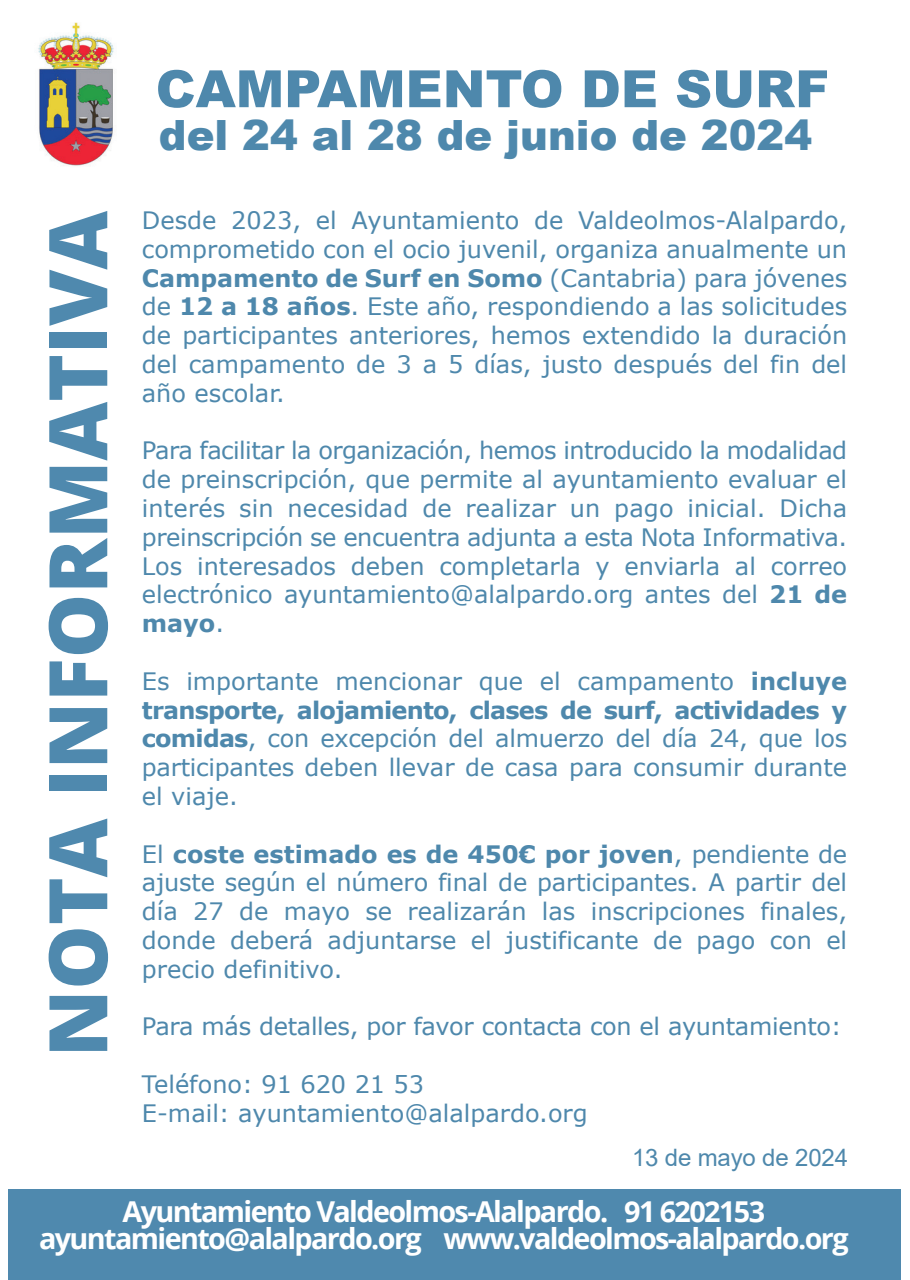
<style>
.page{position:relative;width:910px;height:1280px;background:#fff}
.page>*{position:absolute;margin:0;border:0;box-sizing:border-box;transform-origin:0 0}
.t1{font:800 81px "Open Sans";color:#4f89ae}
.t2{font:900 51.45px "Arial";color:#4e88ac}
.t3{font:900 41.7px "Arial";color:#4e88ac}
.t4{font:700 28.8px/27px "Open Sans";letter-spacing:-.055em;color:#fff;text-align:center}
.t5{font:24px/28.8px "Verdana";color:#4e88ac;text-align:justify}
.t6{font:24px "Arial";letter-spacing:-.005em;color:#4e88ac}
.s1{font-weight:700}
</style>
<div class="page">
<img style="left:38px;top:22px;width:76px;height:144px">
<div style="left:9px;top:1190px;width:892px;height:90px;background:#4f89ae"></div>
<h1 class="t1" style="left:16px;top:1057px;width:848px;rotate:-90deg">NOTA INFORMATIVA</h1>
<h2 class="t2" style="left:156px;top:51px;width:675px">CAMPAMENTO DE SURF</h2>
<h3 class="t3" style="left:159px;top:105px;width:655px">del 24 al 28 de junio de 2024</h3>
<p class="t5" style="left:142px;top:206px;width:707px">Desde 2023, el Ayuntamiento de Valdeolmos-Alalpardo, comprometido con el ocio juvenil, organiza anualmente un <span class="s1">Campamento de Surf en Somo</span> (Cantabria) para jóvenes de <span class="s1">12 a 18 años</span>. Este año, respondiendo a las solicitudes de participantes anteriores, hemos extendido la duración del campamento de 3 a 5 días, justo después del fin del año escolar.</p>
<p class="t5" style="left:142px;top:436px;width:707px">Para facilitar la organización, hemos introducido la modalidad de preinscripción, que permite al ayuntamiento evaluar el interés sin necesidad de realizar un pago inicial. Dicha preinscripción se encuentra adjunta a esta Nota Informativa.<br>Los interesados deben completarla y enviarla al correo electrónico ayuntamiento@alalpardo.org antes del <span class="s1">21 de mayo</span>.</p>
<p class="t5" style="left:142px;top:666px;width:707px">Es importante mencionar que el campamento <span class="s1">incluye transporte, alojamiento, clases de surf, actividades y comidas</span>, con excepción del almuerzo del día 24, que los participantes deben llevar de casa para consumir durante el viaje.</p>
<p class="t5" style="left:142px;top:839px;width:707px">El <span class="s1">coste estimado es de 450€ por joven</span>, pendiente de ajuste según el número final de participantes. A partir del día 27 de mayo se realizarán las inscripciones finales, donde deberá adjuntarse el justificante de pago con el precio definitivo.</p>
<p class="t5" style="left:142px;top:1012px;width:701px">Para más detalles, por favor contacta con el ayuntamiento:</p>
<p class="t5" style="left:142px;top:1070px;width:447px">Teléfono: 91 620 21 53<br>E-mail: ayuntamiento@alalpardo.org</p>
<p class="t6" style="left:632px;top:1141px;width:217px">13 de mayo de 2024</p>
<p class="t4" style="left:39px;top:1197px;width:811px">Ayuntamiento Valdeolmos-Alalpardo. 91 6202153 ayuntamiento@alalpardo.org www.valdeolmos-alalpardo.org</p>
</div>
